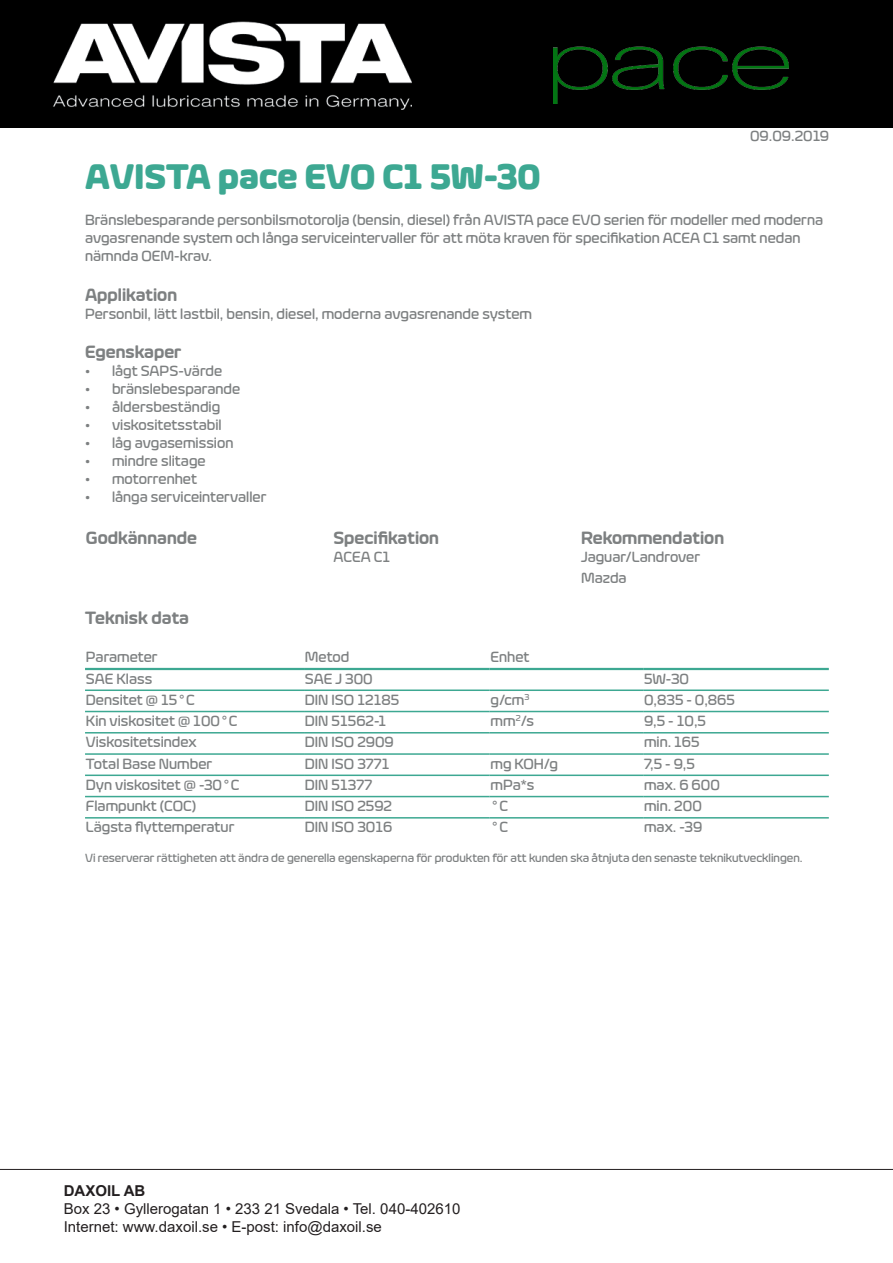
<style>
.page{position:relative;width:893px;height:1263px;background:#fff}
.page>*{position:absolute;margin:0;border:0;box-sizing:border-box;transform-origin:0 0}
.Rubrik{font:700 36px "Eurosoft W03";color:#3da892}
.Underrubrik{font:600 18px "Eurosoft W03";color:#7d8081}
.Stycke{font:500 15px/18px "Eurosoft W03";color:#7d8081}
.t1{font:15px "Arial";color:#231f20}
.t2{font:700 15px "Arial";color:#231f20}
.Stycke-2{font:15px "Franklin Gothic";color:#7d8081}
.Stycke-3{font:500 12px "Eurosoft W03";color:#7d8081}
.s1{font-family:"Franklin Gothic";font-weight:400}
.s2{font-family:"Eurosoft W03";font-weight:500}
</style>
<div class="page">
<img style="left:0;top:0;width:893px;height:128px">
<hr style="left:0;top:1169px;width:893px;height:1px;background:#231f20">
<hr style="left:85px;top:711px;width:219px;height:1px;background:#3da892">
<hr style="left:304px;top:711px;width:186px;height:1px;background:#3da892">
<hr style="left:490px;top:711px;width:153px;height:1px;background:#3da892">
<hr style="left:643px;top:711px;width:186px;height:1px;background:#3da892">
<hr style="left:85px;top:732px;width:219px;height:1px;background:#3da892">
<hr style="left:304px;top:732px;width:186px;height:1px;background:#3da892">
<hr style="left:490px;top:732px;width:153px;height:1px;background:#3da892">
<hr style="left:643px;top:732px;width:186px;height:1px;background:#3da892">
<hr style="left:85px;top:753px;width:219px;height:2px;background:#3da892">
<hr style="left:304px;top:753px;width:186px;height:2px;background:#3da892">
<hr style="left:490px;top:753px;width:153px;height:2px;background:#3da892">
<hr style="left:643px;top:753px;width:186px;height:2px;background:#3da892">
<hr style="left:85px;top:774px;width:219px;height:2px;background:#3da892">
<hr style="left:304px;top:774px;width:186px;height:2px;background:#3da892">
<hr style="left:490px;top:774px;width:153px;height:2px;background:#3da892">
<hr style="left:643px;top:774px;width:186px;height:2px;background:#3da892">
<hr style="left:85px;top:796px;width:219px;height:1px;background:#3da892">
<hr style="left:304px;top:796px;width:186px;height:1px;background:#3da892">
<hr style="left:490px;top:796px;width:153px;height:1px;background:#3da892">
<hr style="left:643px;top:796px;width:186px;height:1px;background:#3da892">
<hr style="left:85px;top:817px;width:219px;height:1px;background:#3da892">
<hr style="left:304px;top:817px;width:186px;height:1px;background:#3da892">
<hr style="left:490px;top:817px;width:153px;height:1px;background:#3da892">
<hr style="left:643px;top:817px;width:186px;height:1px;background:#3da892">
<hr style="left:85px;top:668px;width:219px;height:2px;background:#3da892">
<hr style="left:304px;top:668px;width:186px;height:2px;background:#3da892">
<hr style="left:490px;top:668px;width:153px;height:2px;background:#3da892">
<hr style="left:643px;top:668px;width:186px;height:2px;background:#3da892">
<hr style="left:85px;top:689px;width:219px;height:2px;background:#3da892">
<hr style="left:304px;top:689px;width:186px;height:2px;background:#3da892">
<hr style="left:490px;top:689px;width:153px;height:2px;background:#3da892">
<hr style="left:643px;top:689px;width:186px;height:2px;background:#3da892">
<img style="left:553px;top:32px;width:257px;height:72px">
<p class="Stycke" style="left:750px;top:127px;width:81px">09.09.2019</p>
<p class="Rubrik" style="left:85px;top:155px;width:457px">AVISTA pace EVO C1 5W-30</p>
<p class="Stycke" style="left:85px;top:211px;width:740px">Bränslebesparande personbilsmotorolja (bensin, diesel) från AVISTA pace EVO serien för modeller med moderna avgasrenande system och långa serviceintervaller för att möta kraven för specifikation ACEA C1 samt nedan nämnda OEM-krav.</p>
<p class="Underrubrik" style="left:85px;top:284px;width:94px">Applikation</p>
<p class="Stycke" style="left:85px;top:305px;width:449px">Personbil, lätt lastbil, bensin, diesel, moderna avgasrenande system</p>
<p class="Underrubrik" style="left:85px;top:342px;width:98px">Egenskaper</p>
<p class="Stycke" style="left:85px;top:362px;width:139px">• lågt SAPS-värde</p>
<p class="Stycke" style="left:85px;top:380px;width:157px">• bränslebesparande</p>
<p class="Stycke" style="left:85px;top:398px;width:137px">• åldersbeständig</p>
<p class="Stycke" style="left:85px;top:416px;width:138px">• viskositetsstabil</p>
<p class="Stycke" style="left:85px;top:434px;width:150px">• låg avgasemission</p>
<p class="Stycke" style="left:85px;top:452px;width:122px">• mindre slitage</p>
<p class="Stycke" style="left:85px;top:470px;width:114px">• motorrenhet</p>
<p class="Stycke" style="left:85px;top:488px;width:183px">• långa serviceintervaller</p>
<p class="Underrubrik" style="left:86px;top:527px;width:113px">Godkännande</p>
<p class="Underrubrik" style="left:333px;top:527px;width:107px">Specifikation</p>
<p class="Underrubrik" style="left:581px;top:527px;width:145px">Rekommendation</p>
<p class="Stycke" style="left:333px;top:548px;width:58px">ACEA C1</p>
<p class="Stycke" style="left:581px;top:548px;width:121px">Jaguar/Landrover</p>
<p class="Stycke" style="left:581px;top:569px;width:47px">Mazda</p>
<p class="Underrubrik" style="left:85px;top:607px;width:106px">Teknisk data</p>
<p class="Stycke" style="left:86px;top:648px;width:73px">Parameter</p>
<p class="Stycke" style="left:305px;top:648px;width:46px">Metod</p>
<p class="Stycke" style="left:491px;top:648px;width:41px">Enhet</p>
<p class="Stycke" style="left:86px;top:670px;width:68px">SAE Klass</p>
<p class="Stycke" style="left:305px;top:670px;width:69px">SAE J 300</p>
<p class="Stycke" style="left:644px;top:670px;width:47px">5W-30</p>
<p class="Stycke" style="left:86px;top:691px;width:110px">Densitet @ 15<span class="s1">°</span>C</p>
<p class="Stycke" style="left:305px;top:691px;width:96px">DIN ISO 12185</p>
<p class="Stycke" style="left:491px;top:691px;width:40px">g/cm<sup>3</sup></p>
<p class="Stycke" style="left:644px;top:691px;width:92px">0,835 - 0,865</p>
<p class="Stycke" style="left:86px;top:712px;width:153px">Kin viskositet @ 100<span class="s1">°</span>C</p>
<p class="Stycke" style="left:305px;top:712px;width:83px">DIN 51562-1</p>
<p class="Stycke" style="left:491px;top:712px;width:45px">mm<sup>2</sup>/s</p>
<p class="Stycke" style="left:644px;top:712px;width:63px">9,5 - 10,5</p>
<p class="Stycke" style="left:86px;top:733px;width:112px">Viskositetsindex</p>
<p class="Stycke" style="left:305px;top:733px;width:90px">DIN ISO 2909</p>
<p class="Stycke" style="left:644px;top:733px;width:57px">min. 165</p>
<p class="Stycke" style="left:86px;top:754px;width:128px">Total Base Number</p>
<p class="Stycke" style="left:305px;top:754px;width:86px">DIN ISO 3771</p>
<p class="Stycke" style="left:491px;top:754px;width:69px">mg KOH/g</p>
<p class="Stycke" style="left:644px;top:754px;width:52px">7,5 - 9,5</p>
<p class="Stycke" style="left:86px;top:776px;width:155px">Dyn viskositet @ -30<span class="s1">°</span>C</p>
<p class="Stycke" style="left:305px;top:776px;width:69px">DIN 51377</p>
<p class="Stycke" style="left:491px;top:776px;width:45px">mPa*s</p>
<p class="Stycke" style="left:644px;top:776px;width:77px">max. 6 600</p>
<p class="Stycke" style="left:86px;top:797px;width:112px">Flampunkt (COC)</p>
<p class="Stycke" style="left:305px;top:797px;width:89px">DIN ISO 2592</p>
<p class="Stycke-2" style="left:491px;top:797px;width:19px">°<span class="s2">C</span></p>
<p class="Stycke" style="left:644px;top:797px;width:59px">min. 200</p>
<p class="Stycke" style="left:86px;top:818px;width:150px">Lägsta flyttemperatur</p>
<p class="Stycke" style="left:305px;top:818px;width:89px">DIN ISO 3016</p>
<p class="Stycke-2" style="left:491px;top:818px;width:19px">°<span class="s2">C</span></p>
<p class="Stycke" style="left:644px;top:818px;width:60px">max. -39</p>
<p class="Stycke-3" style="left:85px;top:851px;width:719px">Vi reserverar rättigheten att ändra de generella egenskaperna för produkten för att kunden ska åtnjuta den senaste teknikutvecklingen.</p>
<p class="t2" style="left:64px;top:1180px;width:83px">DAXOIL AB</p>
<p class="t1" style="left:64px;top:1199px;width:398px">Box 23 • Gyllerogatan 1 • 233 21 Svedala • Tel. 040-402610</p>
<p class="t1" style="left:64px;top:1217px;width:320px">Internet: www.daxoil.se • E-post: info@daxoil.se</p>
</div>
